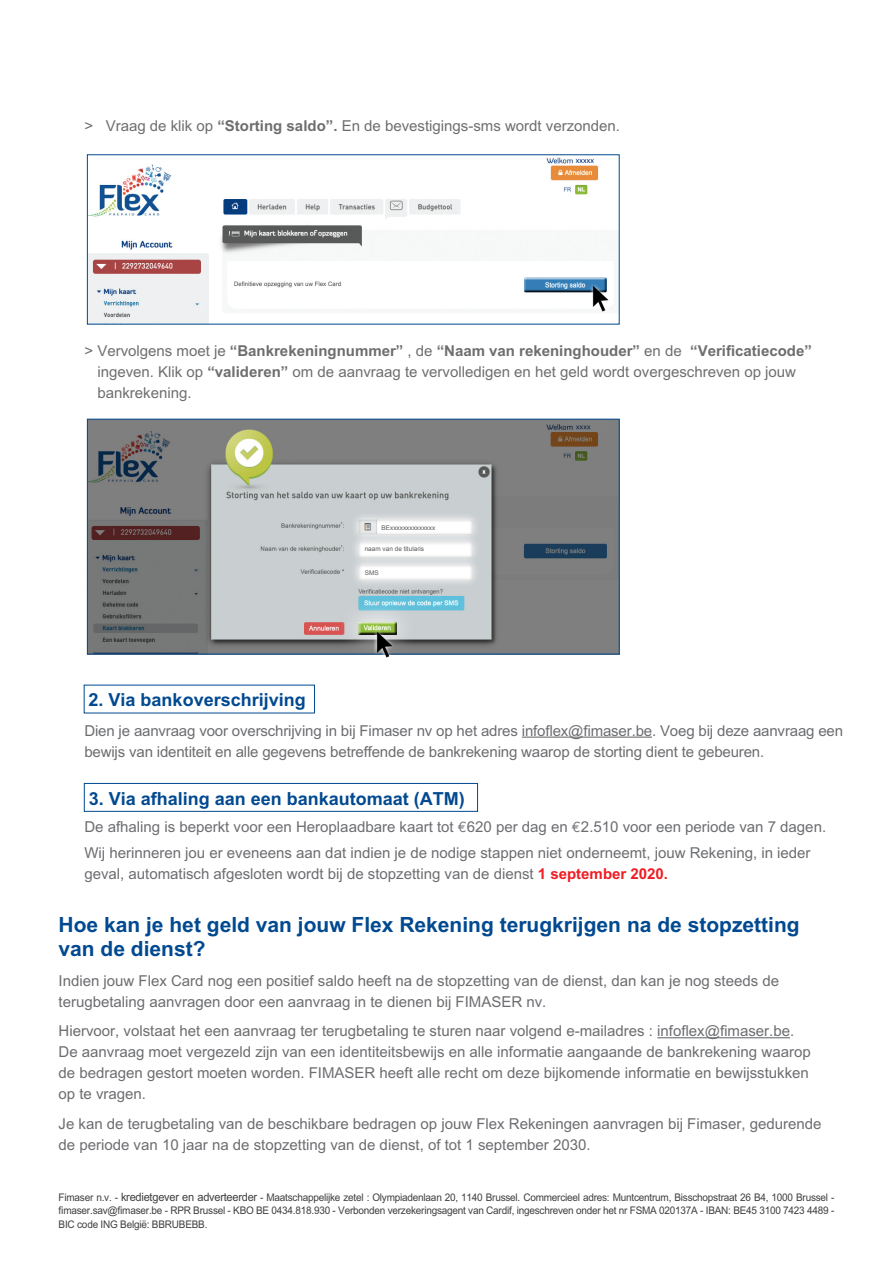
<style>
.page{position:relative;width:893px;height:1263px;background:#fff}
.page>*{position:absolute;margin:0;border:0;box-sizing:border-box;transform-origin:0 0}
.t1{font:700 21px/24px "M Arial";color:#014990}
.t2{font:700 18px "M Arial";color:#014990}
.t3{font:15px/21px "M Arial";color:#6c6d70}
.t4{font:15px/21px "M Arial";color:#6e6e6f}
.t5{font:10.5px/13.5px "M Arial";letter-spacing:-.02em;color:#3e3e3f;text-align:justify;scale:.95 1}
.t6{font:6.45px "Arial";color:#57585a}
.s1{font-weight:700}
.s2{font-family:"Euro Mono"}
.s3{font-weight:700;color:#ee1d23}
.s4{font-size:11.55px}
</style>
<div class="page">
<img style="left:89px;top:421px;width:528px;height:231px">
<div style="left:87px;top:419px;width:532px;height:235px;border:1px solid #014990"></div>
<div style="left:351px;top:511px;width:130px;height:32px;background:#ced2d5"></div>
<div style="left:358px;top:518px;width:117px;height:18px;background:#231f20;opacity:.3"></div>
<svg style="left:351px;top:534px;width:130px;height:23px"></svg>
<div style="left:358px;top:541px;width:117px;height:19px;background:#231f20;opacity:.3"></div>
<div style="left:351px;top:557px;width:130px;height:31px;background:linear-gradient(to right,#d6dadc,#d4d8da)"></div>
<div style="left:358px;top:565px;width:117px;height:17px;background:#231f20;opacity:.3"></div>
<svg style="left:338px;top:601px;width:79px;height:54px;background:#a7b5bb"></svg>
<svg style="left:358px;top:621px;width:41px;height:15px"></svg>
<svg style="left:373px;top:629px;width:22px;height:1px"></svg>
<img style="left:368px;top:630px;width:30px;height:28px">
<img style="left:89px;top:157px;width:510px;height:165px">
<svg style="left:523px;top:277px;width:84px;height:18px"></svg>
<div style="left:589px;top:282px;width:22px;height:33px;background:#fff"></div>
<img style="left:584px;top:283px;width:25px;height:30px">
<hr style="left:657px;top:1037px;width:133px;height:1px;background:#6c6d70">
<div style="left:84px;top:783px;width:394px;height:28px;border:1px solid #014990"></div>
<hr style="left:522px;top:736px;width:130px;height:2px;background:#6c6d70">
<p class="t4" style="left:84px;top:115px;width:537px">&gt; Vraag de klik op <span class="s1">“Storting saldo”.</span> En de bevestigings-sms wordt verzonden.</p>
<p class="t4" style="left:97px;top:340px;width:716px;text-indent:-13px">&gt; Vervolgens moet je <span class="s1">“Bankrekeningnummer”</span> , de <span class="s1">“Naam van rekeninghouder”</span> en de <span class="s1">“Verificatiecode” </span>ingeven. Klik op <span class="s1">“valideren”</span> om de aanvraag te vervolledigen en het geld wordt overgeschreven op jouw bankrekening.</p>
<p class="t2" style="left:89px;top:689px;width:219px">2. Via bankoverschrijving</p>
<p class="t6" style="left:382px;top:524px;width:55px">BExxxxxxxxxxxxxx</p>
<p class="t6" style="left:365px;top:545px;width:61px">naam van de titularis</p>
<p class="t6" style="left:365px;top:569px;width:15px">SMS</p>
<p class="t3" style="left:84px;top:720px;width:760px">Dien je aanvraag voor overschrijving in bij Fimaser nv op het adres infoflex@fimaser.be. Voeg bij deze aanvraag een bewijs van identiteit en alle gegevens betreffende de bankrekening waarop de storting dient te gebeuren.</p>
<p class="t2" style="left:89px;top:788px;width:378px">3. Via afhaling aan een bankautomaat (ATM)</p>
<p class="t3" style="left:84px;top:816px;width:743px">De afhaling is beperkt voor een Heroplaadbare kaart tot <span class="s2">€</span>620 per dag en <span class="s2">€</span>2.510 voor een periode van 7 dagen.</p>
<p class="t3" style="left:84px;top:842px;width:728px">Wij herinneren jou er eveneens aan dat indien je de nodige stappen niet onderneemt, jouw Rekening, in ieder geval, automatisch afgesloten wordt bij de stopzetting van de dienst <span class="s3">1 september 2020.</span></p>
<p class="t1" style="left:59px;top:913px;width:743px">Hoe kan je het geld van jouw Flex Rekening terugkrijgen na de stopzetting van de dienst?</p>
<p class="t3" style="left:59px;top:970px;width:722px">Indien jouw Flex Card nog een positief saldo heeft na de stopzetting van de dienst, dan kan je nog steeds de terugbetaling aanvragen door een aanvraag in te dienen bij FIMASER nv.</p>
<p class="t3" style="left:59px;top:1020px;width:754px">Hiervoor, volstaat het een aanvraag ter terugbetaling te sturen naar volgend e-mailadres : infoflex@fimaser.be.<br>De aanvraag moet vergezeld zijn van een identiteitsbewijs en alle informatie aangaande de bankrekening waarop de bedragen gestort moeten worden. FIMASER heeft alle recht om deze bijkomende informatie en bewijsstukken op te vragen.</p>
<p class="t3" style="left:59px;top:1113px;width:764px">Je kan de terugbetaling van de beschikbare bedragen op jouw Flex Rekeningen aanvragen bij Fimaser, gedurende de periode van 10 jaar na de stopzetting van de dienst, of tot 1 september 2030.</p>
<p class="t5" style="left:59px;top:1190px;width:818px">Fimaser n.v. - <span class="s4">kredietgever en adverteerder</span> - Maatschappelijke zetel : Olympiadenlaan 20, 1140 Brussel. Commercieel adres: Muntcentrum, Bisschopstraat 26 B4, 1000 Brussel - fimaser.sav@fimaser.be - RPR Brussel - KBO BE 0434.818.930 - Verbonden verzekeringsagent van Cardif, ingeschreven onder het nr FSMA 020137A - IBAN: BE45 3100 7423 4489 - BIC code ING België: BBRUBEBB.</p>
</div>
